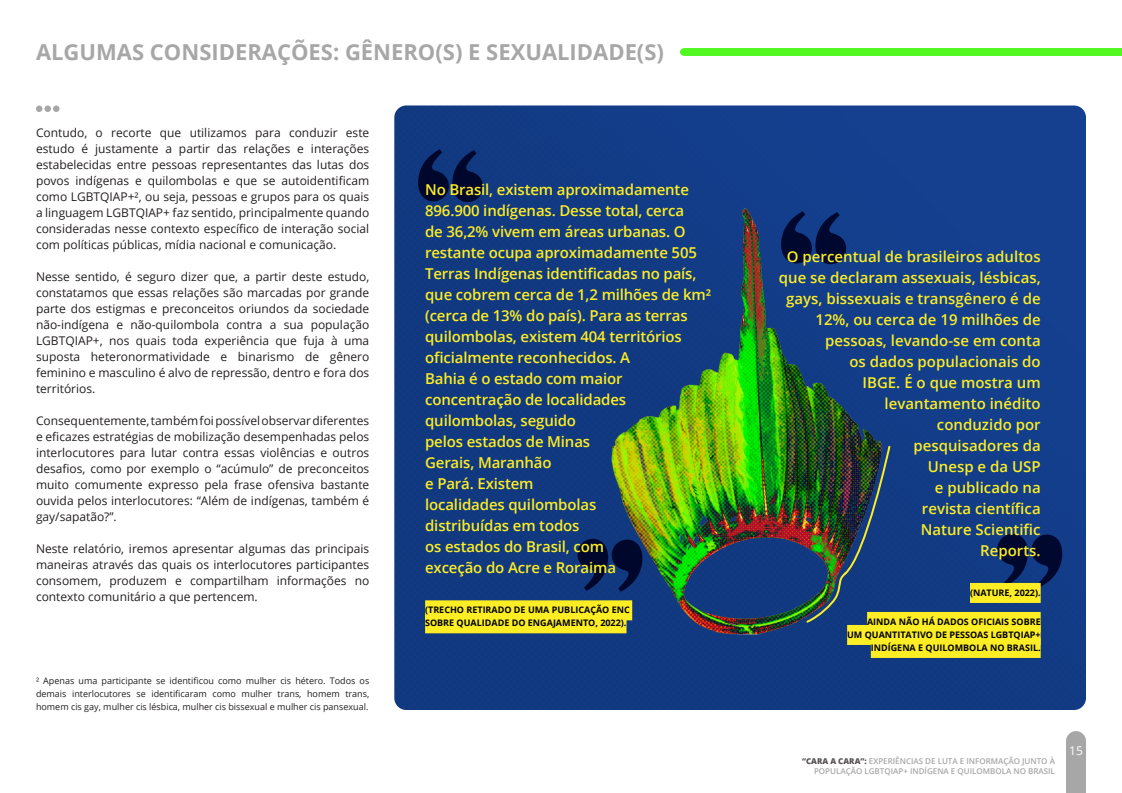
<style>
.page{position:relative;width:1122px;height:793px;background:#fff}
.page>*{position:absolute;margin:0;border:0;box-sizing:border-box;transform-origin:0 0}
.TÍTULO_2{font:700 22px "Open Sans";color:#a8a7a8}
.quote{font:600 15px/21px "Open Sans";letter-spacing:-.01em;color:#fced24}
.body{font:12px/16px "Open Sans";color:#231f20;text-align:justify}
.t1{font:12px "Open Sans";color:#fff}
.referencia{font:9px/13px "Open Sans";color:#231f20;text-align:justify}
.ref_quote{font:700 9px/13px "Open Sans";color:#000}
.t2{font:600 8px/10px "Open Sans";color:#a8a7a8;text-align:right}
.s1{font-weight:800;color:#555154}
</style>
<div class="page">
<svg style="left:1066px;top:731px;width:20px;height:62px"></svg>
<img style="left:394px;top:106px;width:692px;height:604px">
<img style="left:599px;top:195px;width:303px;height:455px">
<img style="left:805px;top:445px;width:86px;height:179px">
<svg style="left:418px;top:149px;width:65px;height:53px;background:#071d51"></svg>
<svg style="left:781px;top:211px;width:65px;height:53px;background:#081f58"></svg>
<svg style="left:997px;top:534px;width:65px;height:53px;background:#071d53"></svg>
<svg style="left:577px;top:539px;width:65px;height:53px;background:#071c50"></svg>
<div style="left:425px;top:600px;width:207px;height:20px;background:#fced24"></div>
<div style="left:425px;top:613px;width:202px;height:20px;background:#fced24"></div>
<div style="left:970px;top:583px;width:71px;height:20px;background:#fced24"></div>
<div style="left:867px;top:612px;width:174px;height:20px;background:#fced24"></div>
<div style="left:847px;top:625px;width:194px;height:20px;background:#fced24"></div>
<div style="left:871px;top:638px;width:170px;height:20px;background:#fced24"></div>
<svg style="left:36px;top:106px;width:6px;height:6px"></svg>
<div style="left:44px;top:106px;width:7px;height:6px;background:#a8a7a8;border-radius:50%"></div>
<div style="left:53px;top:106px;width:7px;height:6px;background:#a8a7a8;border-radius:50%"></div>
<div style="left:680px;top:48px;width:442px;height:8px;background:#52f721"></div>
<p class="TÍTULO_2" style="left:36px;top:37px;width:630px">ALGUMAS CONSIDERAÇÕES: GÊNERO(S) E SEXUALIDADE(S)</p>
<p class="body" style="left:36px;top:124px;width:335px">Contudo, o recorte que utilizamos para conduzir este estudo é justamente a partir das relações e interações estabelecidas entre pessoas representantes das lutas dos povos indígenas e quilombolas e que se autoidentificam como LGBTQIAP+², ou seja, pessoas e grupos para os quais a linguagem LGBTQIAP+ faz sentido, principalmente quando consideradas nesse contexto específico de interação social com políticas públicas, mídia nacional e comunicação.</p>
<p class="body" style="left:36px;top:268px;width:335px">Nesse sentido, é seguro dizer que, a partir deste estudo, constatamos que essas relações são marcadas por grande parte dos estigmas e preconceitos oriundos da sociedade não-indígena e não-quilombola contra a sua população LGBTQIAP+, nos quais toda experiência que fuja à uma suposta heteronormatividade e binarismo de gênero feminino e masculino é alvo de repressão, dentro e fora dos territórios.</p>
<p class="body" style="left:36px;top:412px;width:335px">Consequentemente, também foi possível observar diferentes e eficazes estratégias de mobilização desempenhadas pelos interlocutores para lutar contra essas violências e outros desafios, como por exemplo o “acúmulo” de preconceitos muito comumente expresso pela frase ofensiva bastante ouvida pelos interlocutores: “Além de indígenas, também é gay/sapatão?”.</p>
<p class="body" style="left:36px;top:540px;width:335px">Neste relatório, iremos apresentar algumas das principais maneiras através das quais os interlocutores participantes consomem, produzem e compartilham informações no contexto comunitário a que pertencem.</p>
<p class="referencia" style="left:36px;top:674px;width:335px">² Apenas uma participante se identificou como mulher cis hétero. Todos os demais interlocutores se identificaram como mulher trans, homem trans, homem cis gay, mulher cis lésbica, mulher cis bissexual e mulher cis pansexual.</p>
<p class="quote" style="left:425px;top:179px;width:288px">No Brasil, existem aproximadamente<br>896.900 indígenas. Desse total, cerca<br>de 36,2% vivem em áreas urbanas. O restante ocupa aproximadamente 505<br>Terras Indígenas identificadas no país, que cobrem cerca de 1,2 milhões de km² (cerca de 13% do país). Para as terras quilombolas, existem 404 territórios oficialmente reconhecidos. A<br>Bahia é o estado com maior concentração de localidades quilombolas, seguido<br>pelos estados de Minas<br>Gerais, Maranhão<br>e Pará. Existem<br>localidades quilombolas<br>distribuídas em todos<br>os estados do Brasil, com<br>exceção do Acre e Roraima</p>
<p class="ref_quote" style="left:425px;top:603px;width:206px">(TRECHO RETIRADO DE UMA PUBLICAÇÃO ENC<br>SOBRE QUALIDADE DO ENGAJAMENTO, 2022).</p>
<p class="quote" style="left:779px;top:246px;width:263px;text-align:right">O percentual de brasileiros adultos que se declaram assexuais, lésbicas, gays, bissexuais e transgênero é de<br>12%, ou cerca de 19 milhões de pessoas, levando-se em conta<br>os dados populacionais do<br>IBGE. É o que mostra um levantamento inédito<br>conduzido por<br>pesquisadores da<br>Unesp e da USP<br>e publicado na<br>revista científica<br>Nature Scientific<br>Reports.</p>
<p class="ref_quote" style="left:970px;top:586px;width:72px">(NATURE, 2022).</p>
<p class="ref_quote" style="left:847px;top:615px;width:195px;text-align:right">AINDA NÃO HÁ DADOS OFICIAIS SOBRE<br>UM QUANTITATIVO DE PESSOAS LGBTQIAP+<br>INDÍGENA E QUILOMBOLA NO BRASIL.</p>
<p class="t2" style="left:802px;top:756px;width:254px"><span class="s1">“CARA A CARA”:</span> EXPERIÊNCIAS DE LUTA E INFORMAÇÃO JUNTO À<br>POPULAÇÃO LGBTQIAP+ INDÍGENA E QUILOMBOLA NO BRASIL</p>
<p class="t1" style="left:1069px;top:742px;width:15px">15</p>
</div>
